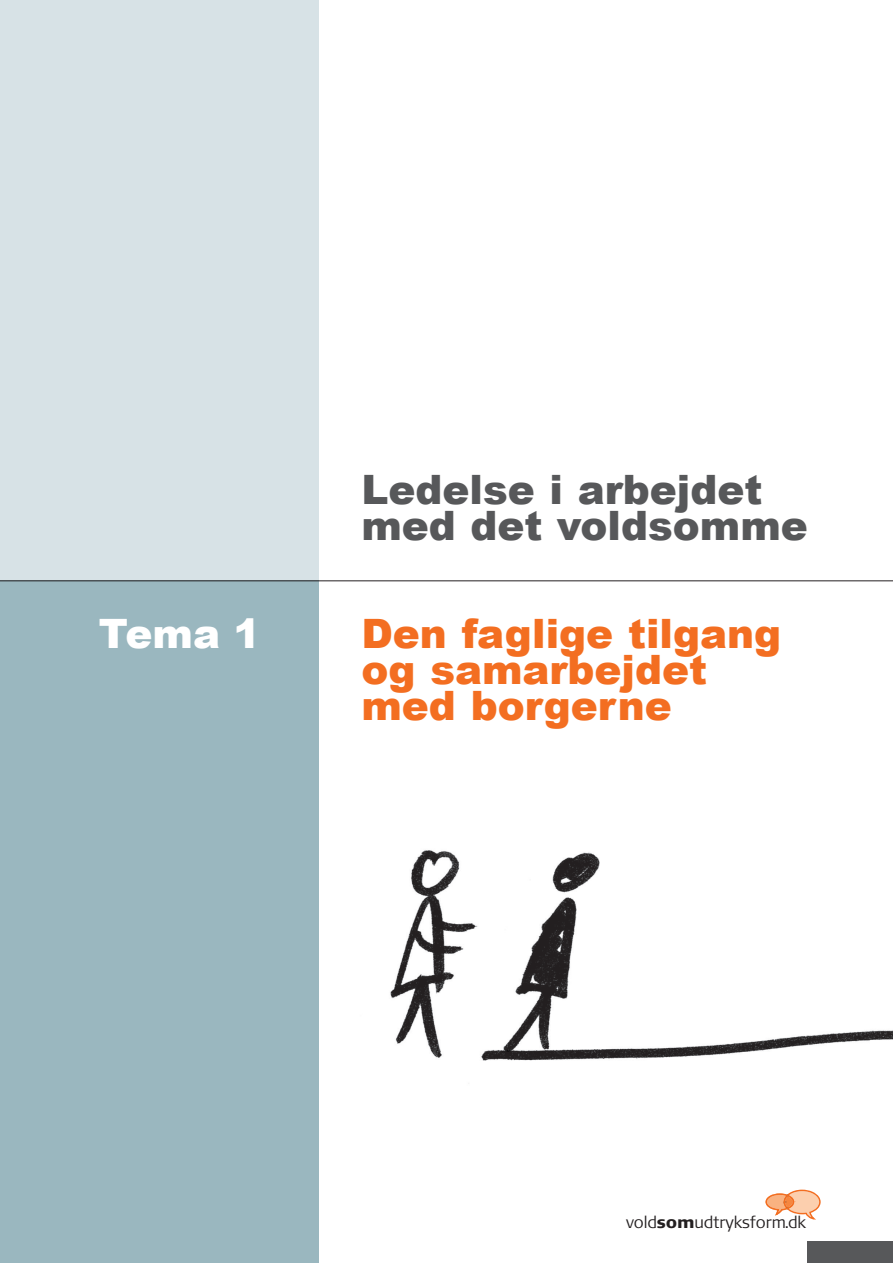
<style>
.page{position:relative;width:893px;height:1263px;background:#fff}
.page>*{position:absolute;margin:0;border:0;box-sizing:border-box;transform-origin:0 0}
.t1{font:900 40.5px/36px "Arial";color:#f36e21}
.t2{font:900 40.5px/36px "Arial";color:#57585a}
.t3{font:900 40.5px "Arial";color:#fff}
.t4{font:300 16.5px "Signa Normal";letter-spacing:-.01em;color:#231f20}
.s1{font-style:inherit}
.s2{font-weight:900}
</style>
<div class="page">
<img style="left:621px;top:1030px;width:272px;height:29px">
<div style="left:808px;top:1242px;width:85px;height:21px;background:#57585a"></div>
<svg style="left:765px;top:1189px;width:56px;height:30px"></svg>
<div style="left:0;top:0;width:319px;height:1263px;background:#d7e2e6"></div>
<div style="left:0;top:580px;width:319px;height:683px;background:#9ab7bf"></div>
<hr style="left:0;top:580px;width:893px;height:1px;background:#231f20">
<img style="left:390px;top:850px;width:231px;height:211px">
<p class="t3" style="left:99px;top:604px;width:163px">Tema <span class="s1">1</span></p>
<p class="t2" style="left:361px;top:470px;width:448px">Ledelse i arbejdet med det voldsomme</p>
<p class="t1" style="left:361px;top:614px;width:421px">Den faglige tilgang og samarbejdet med borgerne</p>
<p class="t4" style="left:626px;top:1213px;width:181px">vold<span class="s2">som</span>udtryksform.dk</p>
</div>
